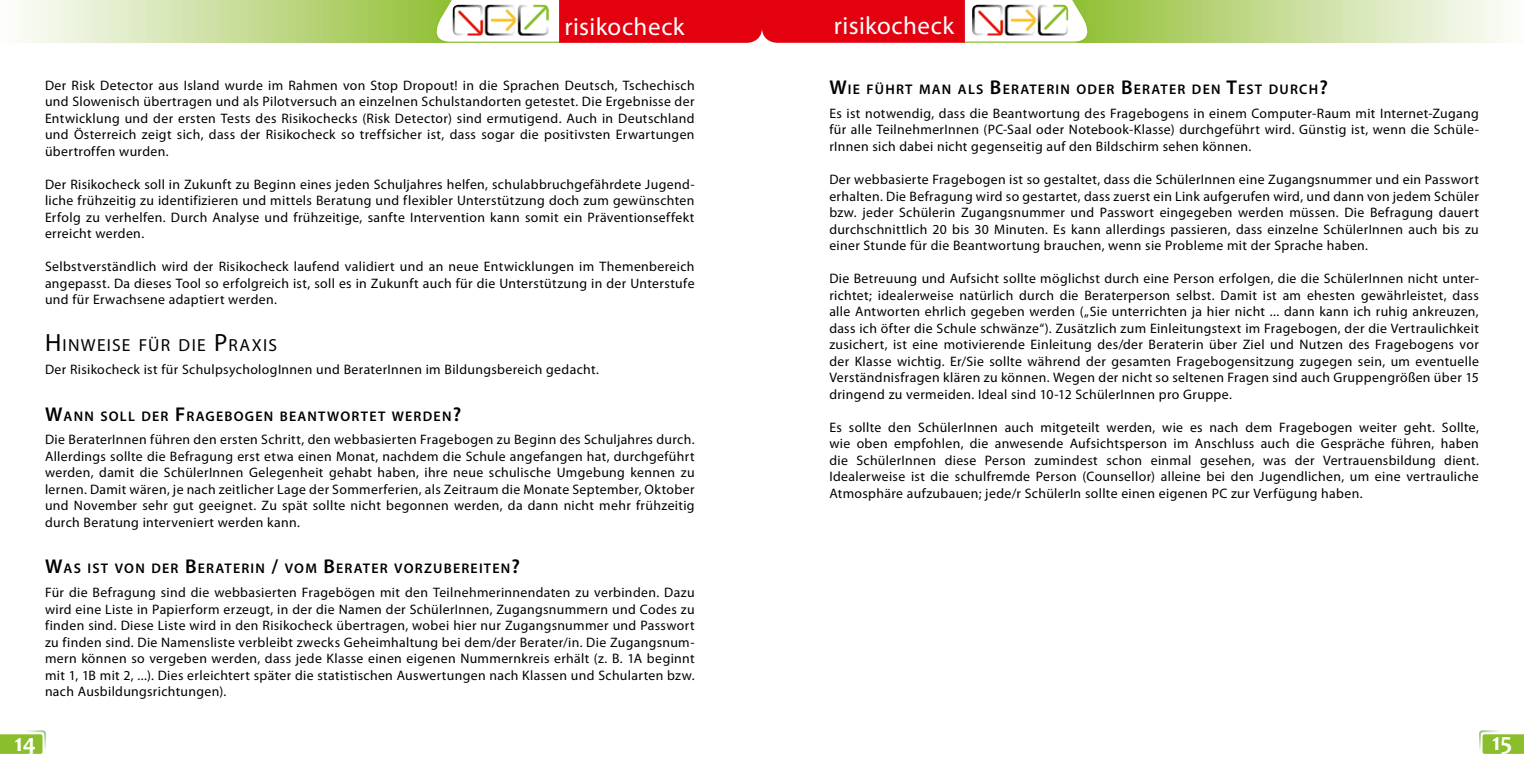
<style>
.page{position:relative;width:1524px;height:762px;background:#fff}
.page>*{position:absolute;margin:0;border:0;box-sizing:border-box;transform-origin:0 0}
.t1{font:25px "Myriad Pro";letter-spacing:.015em;color:#fff}
.t2{font:700 25px "Candara";color:#fff}
.t3{font:17.5px "Myriad Pro";letter-spacing:.075em;color:#000}
.t4{font:600 14px "Myriad Pro";letter-spacing:.085em;color:#000}
.t5{font:13.75px/16.5px "Myriad Pro";letter-spacing:.025em;color:#000;text-align:justify}
.s1{font-size:25px}
.s2{font-size:20px}
</style>
<div class="page">
<svg style="left:19px;top:0;width:1487px;height:43px;background:#d4a07a"></svg>
<img style="left:972px;top:5px;width:96px;height:30px">
<svg style="left:0;top:730px;width:46px;height:24px"></svg>
<svg style="left:1479px;top:730px;width:45px;height:24px"></svg>
<h1 class="t1" style="left:564px;top:11px;width:122px">risikocheck</h1>
<h1 class="t1" style="left:834px;top:10px;width:122px">risikocheck</h1>
<p class="t5" style="left:45px;top:77px;width:651px">Der Risk Detector aus Island wurde im Rahmen von Stop Dropout! in die Sprachen Deutsch, Tschechisch und Slowenisch übertragen und als Pilotversuch an einzelnen Schulstandorten getestet. Die Ergebnisse der Entwicklung und der ersten Tests des Risikochecks (Risk Detector) sind ermutigend. Auch in Deutschland und Österreich zeigt sich, dass der Risikocheck so treffsicher ist, dass sogar die positivsten Erwartungen übertroffen wurden.</p>
<p class="t5" style="left:45px;top:176px;width:651px">Der Risikocheck soll in Zukunft zu Beginn eines jeden Schuljahres helfen, schulabbruchgefährdete Jugend&shy;liche frühzeitig zu identifizieren und mittels Beratung und flexibler Unterstützung doch zum gewünschten Erfolg zu verhelfen. Durch Analyse und frühzeitige, sanfte Intervention kann somit ein Präventionseffekt erreicht werden.</p>
<p class="t5" style="left:45px;top:258px;width:651px">Selbstverständlich wird der Risikocheck laufend validiert und an neue Entwicklungen im Themenbereich angepasst. Da dieses Tool so erfolgreich ist, soll es in Zukunft auch für die Unterstützung in der Unterstufe und für Erwachsene adaptiert werden.</p>
<p class="t3" style="left:45px;top:334px;width:233px"><span class="s1">H</span> INWEISE FÜR DIE <span class="s1">P</span>RAXIS</p>
<p class="t5" style="left:45px;top:361px;width:555px">Der Risikocheck ist für SchulpsychologInnen und BeraterInnen im Bildungsbereich gedacht.</p>
<p class="t4" style="left:45px;top:407px;width:418px"><span class="s2">W</span>ANN SOLL DER <span class="s2">F</span>RAGEBOGEN BEANTWORTET WERDEN<span class="s2">?</span></p>
<p class="t5" style="left:45px;top:431px;width:651px">Die BeraterInnen führen den ersten Schritt, den webbasierten Fragebogen zu Beginn des Schuljahres durch.<br>Allerdings sollte die Befragung erst etwa einen Monat, nachdem die Schule angefangen hat, durchgeführt werden, damit die SchülerInnen Gelegenheit gehabt haben, ihre neue schulische Umgebung kennen zu lernen. Damit wären, je nach zeitlicher Lage der Sommerferien, als Zeitraum die Monate September, Oktober und November sehr gut geeignet. Zu spät sollte nicht begonnen werden, da dann nicht mehr frühzeitig durch Beratung interveniert werden kann.</p>
<p class="t4" style="left:45px;top:560px;width:476px"><span class="s2">W</span>AS IST VON DER <span class="s2">B</span>ERATERIN <span class="s2">/</span> VOM <span class="s2">B</span>ERATER VORZUBEREITEN<span class="s2">?</span></p>
<p class="t5" style="left:45px;top:584px;width:651px">Für die Befragung sind die webbasierten Fragebögen mit den Teilnehmerinnendaten zu verbinden. Dazu wird eine Liste in Papierform erzeugt, in der die Namen der SchülerInnen, Zugangsnummern und Codes zu finden sind. Diese Liste wird in den Risikocheck übertragen, wobei hier nur Zugangsnummer und Passwort zu finden sind. Die Namensliste verbleibt zwecks Geheimhaltung bei dem/der Berater/in. Die Zugangsnum&shy;mern können so vergeben werden, dass jede Klasse einen eigenen Nummernkreis erhält (z. B. 1A beginnt mit 1, 1B mit 2, ...). Dies erleichtert später die statistischen Auswertungen nach Klassen und Schularten bzw. nach Ausbildungsrichtungen).</p>
<p class="t4" style="left:829px;top:81px;width:500px"><span class="s2">W</span>IE FÜHRT MAN ALS <span class="s2">B</span>ERATERIN ODER <span class="s2">B</span>ERATER DEN <span class="s2">T</span>EST DURCH<span class="s2">?</span></p>
<p class="t5" style="left:829px;top:105px;width:651px">Es ist notwendig, dass die Beantwortung des Fragebogens in einem Computer-Raum mit Internet-Zugang für alle TeilnehmerInnen (PC-Saal oder Notebook-Klasse) durchgeführt wird. Günstig ist, wenn die Schüle&shy;rInnen sich dabei nicht gegenseitig auf den Bildschirm sehen können.</p>
<p class="t5" style="left:829px;top:171px;width:651px">Der webbasierte Fragebogen ist so gestaltet, dass die SchülerInnen eine Zugangsnummer und ein Passwort erhalten. Die Befragung wird so gestartet, dass zuerst ein Link aufgerufen wird, und dann von jedem Schüler bzw. jeder Schülerin Zugangsnummer und Passwort eingegeben werden müssen. Die Befragung dauert durchschnittlich 20 bis 30 Minuten. Es kann allerdings passieren, dass einzelne SchülerInnen auch bis zu einer Stunde für die Beantwortung brauchen, wenn sie Probleme mit der Sprache haben.</p>
<p class="t5" style="left:829px;top:270px;width:651px">Die Betreuung und Aufsicht sollte möglichst durch eine Person erfolgen, die die SchülerInnen nicht unter&shy;richtet; idealerweise natürlich durch die Beraterperson selbst. Damit ist am ehesten gewährleistet, dass alle Antworten ehrlich gegeben werden („Sie unterrichten ja hier nicht ... dann kann ich ruhig ankreuzen, dass ich öfter die Schule schwänze“). Zusätzlich zum Einleitungstext im Fragebogen, der die Vertraulichkeit zusichert, ist eine motivierende Einleitung des/der Beraterin über Ziel und Nutzen des Fragebogens vor der Klasse wichtig. Er/Sie sollte während der gesamten Fragebogensitzung zugegen sein, um eventuelle Verständnisfragen klären zu können. Wegen der nicht so seltenen Fragen sind auch Gruppengrößen über 15 dringend zu vermeiden. Ideal sind 10-12 SchülerInnen pro Gruppe.</p>
<p class="t5" style="left:829px;top:418px;width:651px">Es sollte den SchülerInnen auch mitgeteilt werden, wie es nach dem Fragebogen weiter geht. Sollte, wie oben empfohlen, die anwesende Aufsichtsperson im Anschluss auch die Gespräche führen, haben die SchülerInnen diese Person zumindest schon einmal gesehen, was der Vertrauensbildung dient.<br>Idealerweise ist die schulfremde Person (Counsellor) alleine bei den Jugendlichen, um eine vertrauliche Atmosphäre aufzubauen; jede/r SchülerIn sollte einen eigenen PC zur Verfügung haben.</p>
<h1 class="t2" style="left:14px;top:727px;width:23px">14</h1>
<h1 class="t2" style="left:1492px;top:726px;width:22px">15</h1>
</div>
